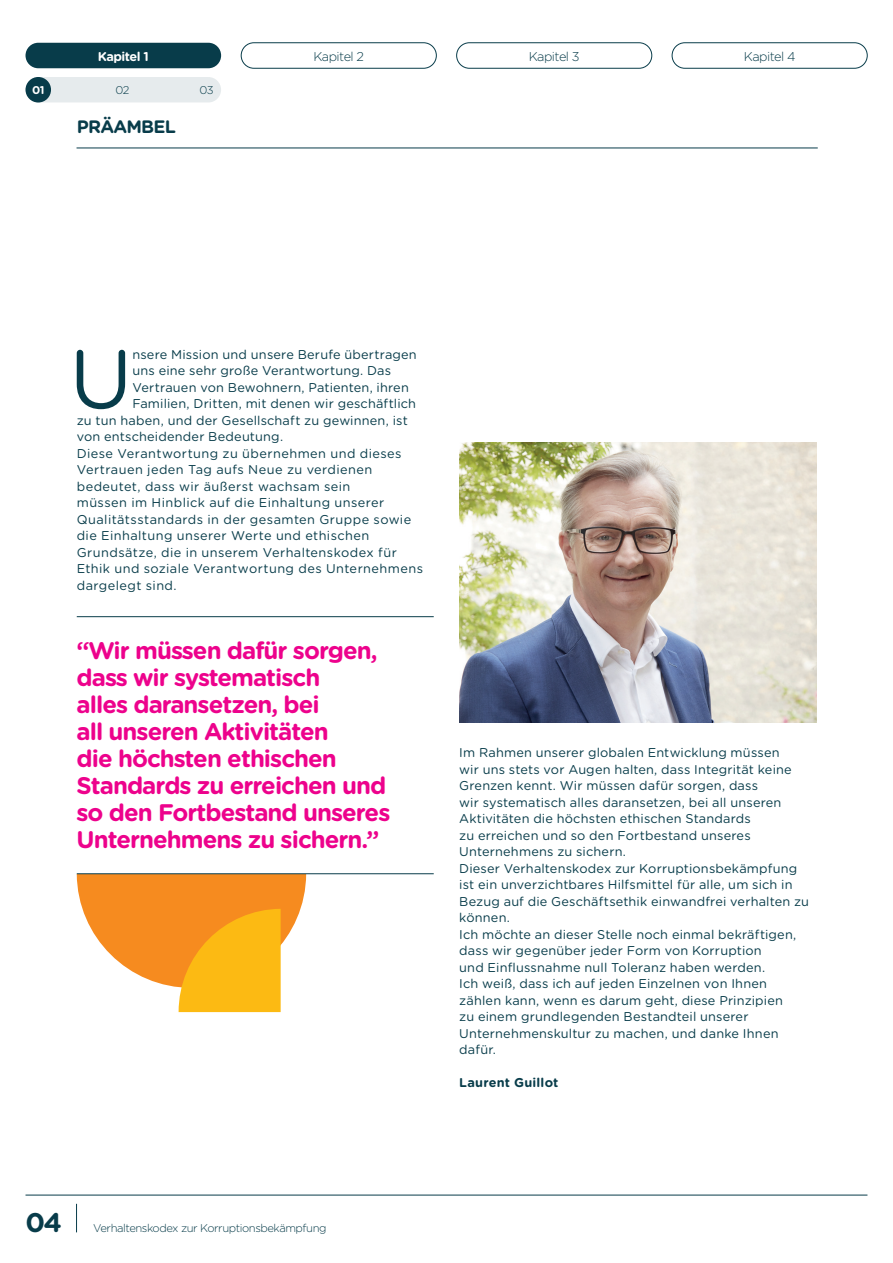
<style>
.page{position:relative;width:893px;height:1263px;background:#fff}
.page>*{position:absolute;margin:0;border:0;box-sizing:border-box;transform-origin:0 0}
.t1{font:82.95px "Gotham Rounded";color:#083c4a}
.t2{font:700 27px "Gotham Rounded";color:#083c4a}
.t3{font:700 24px/27px "Gotham Rounded";letter-spacing:-.04em;color:#ed028c}
.t4{font:700 18px "Gotham Rounded";letter-spacing:-.04em;color:#083c4a}
.t5{font:12.75px/16.5px "Gotham Rounded";letter-spacing:.015em;color:#083c4a}
.t6{font:12.75px "Gotham Rounded";letter-spacing:.035em;color:#083c4a}
.t7{font:300 12.75px "Gotham Rounded";letter-spacing:-.04em;color:#083c4a}
.t8{font:700 12.75px "Gotham Rounded";letter-spacing:.015em;color:#083c4a}
.t9{font:700 12.75px "Gotham Rounded";letter-spacing:-.04em;color:#fff}
.t10{font:300 11.25px "Gotham Rounded";letter-spacing:-.04em;color:#083c4a}
.t11{font:700 11.25px "Gotham Rounded";color:#fff}
</style>
<div class="page">
<svg style="left:77px;top:874px;width:229px;height:138px"></svg>
<img style="left:459px;top:442px;width:357px;height:280px">
<hr style="left:77px;top:616px;width:357px;height:1px;background:#083c4a">
<hr style="left:77px;top:873px;width:357px;height:1px;background:#083c4a">
<hr style="left:77px;top:148px;width:741px;height:1px;background:#083c4a">
<svg style="left:76px;top:1204px;width:1px;height:28px"></svg>
<hr style="left:26px;top:1195px;width:841px;height:1px;background:#083c4a">
<svg style="left:26px;top:77px;width:195px;height:25px;background:#ced8dc"></svg>
<div style="left:456px;top:43px;width:196px;height:25px;border:1px solid #083c4a;border-radius:13px"></div>
<div style="left:672px;top:43px;width:195px;height:25px;border:1px solid #083c4a;border-radius:13px"></div>
<div style="left:241px;top:43px;width:196px;height:25px;border:1px solid #083c4a;border-radius:13px"></div>
<div style="left:26px;top:43px;width:195px;height:25px;background:#083c4a;border-radius:13px"></div>
<p class="t9" style="left:98px;top:47px;width:52px">Kapitel 1</p>
<p class="t7" style="left:313px;top:48px;width:52px">Kapitel 2</p>
<p class="t7" style="left:529px;top:48px;width:52px">Kapitel 3</p>
<p class="t7" style="left:744px;top:48px;width:53px">Kapitel 4</p>
<p class="t11" style="left:32px;top:82px;width:14px">01</p>
<p class="t10" style="left:115px;top:82px;width:16px">02</p>
<p class="t10" style="left:199px;top:82px;width:16px">03</p>
<h3 class="t4" style="left:77px;top:114px;width:101px">PRÄAMBEL</h3>
<h1 class="t1" style="left:69px;top:322px;width:64px">U</h1>
<p class="t5" style="left:132px;top:345px;width:286px">nsere Mission und unsere Berufe übertragen</p>
<p class="t5" style="left:132px;top:362px;width:260px">uns eine sehr große Verantwortung. Das</p>
<p class="t5" style="left:132px;top:378px;width:278px">Vertrauen von Bewohnern, Patienten, ihren</p>
<p class="t5" style="left:132px;top:395px;width:285px">Familien, Dritten, mit denen wir geschäftlich</p>
<p class="t5" style="left:77px;top:411px;width:333px">zu tun haben, und der Gesellschaft zu gewinnen, ist</p>
<p class="t5" style="left:77px;top:428px;width:208px">von entscheidender Bedeutung.</p>
<p class="t6" style="left:77px;top:444px;width:326px">Diese Verantwortung zu übernehmen und dieses</p>
<p class="t6" style="left:77px;top:461px;width:297px">Vertrauen jeden Tag aufs Neue zu verdienen</p>
<p class="t6" style="left:77px;top:477px;width:275px">bedeutet, dass wir äußerst wachsam sein</p>
<p class="t6" style="left:77px;top:494px;width:309px">müssen im Hinblick auf die Einhaltung unserer</p>
<p class="t6" style="left:77px;top:510px;width:336px">Qualitätsstandards in der gesamten Gruppe sowie</p>
<p class="t6" style="left:77px;top:527px;width:294px">die Einhaltung unserer Werte und ethischen</p>
<p class="t6" style="left:77px;top:543px;width:322px">Grundsätze, die in unserem Verhaltenskodex für</p>
<p class="t6" style="left:77px;top:560px;width:348px">Ethik und soziale Verantwortung des Unternehmens</p>
<p class="t6" style="left:77px;top:576px;width:101px">dargelegt sind.</p>
<h3 class="t3" style="left:77px;top:636px;width:315px">“Wir müssen dafür sorgen, dass wir systematisch<br>alles daransetzen, bei<br>all unseren Aktivitäten<br>die höchsten ethischen<br>Standards zu erreichen und so den Fortbestand unseres<br>Unternehmens zu sichern.”</h3>
<p class="t5" style="left:459px;top:744px;width:351px">Im Rahmen unserer globalen Entwicklung müssen<br>wir uns stets vor Augen halten, dass Integrität keine Grenzen kennt. Wir müssen dafür sorgen, dass<br>wir systematisch alles daransetzen, bei all unseren Aktivitäten die höchsten ethischen Standards<br>zu erreichen und so den Fortbestand unseres Unternehmens zu sichern.<br>Dieser Verhaltenskodex zur Korruptionsbekämpfung ist ein unverzichtbares Hilfsmittel für alle, um sich in Bezug auf die Geschäftsethik einwandfrei verhalten zu können.<br>Ich möchte an dieser Stelle noch einmal bekräftigen, dass wir gegenüber jeder Form von Korruption<br>und Einflussnahme null Toleranz haben werden.<br>Ich weiß, dass ich auf jeden Einzelnen von Ihnen zählen kann, wenn es darum geht, diese Prinzipien<br>zu einem grundlegenden Bestandteil unserer Unternehmenskultur zu machen, und danke Ihnen dafür.</p>
<p class="t8" style="left:459px;top:1073px;width:101px">Laurent Guillot</p>
<h2 class="t2" style="left:26px;top:1203px;width:38px">04</h2>
<p class="t10" style="left:93px;top:1221px;width:235px">Verhaltenskodex zur Korruptionsbekämpfung</p>
</div>
